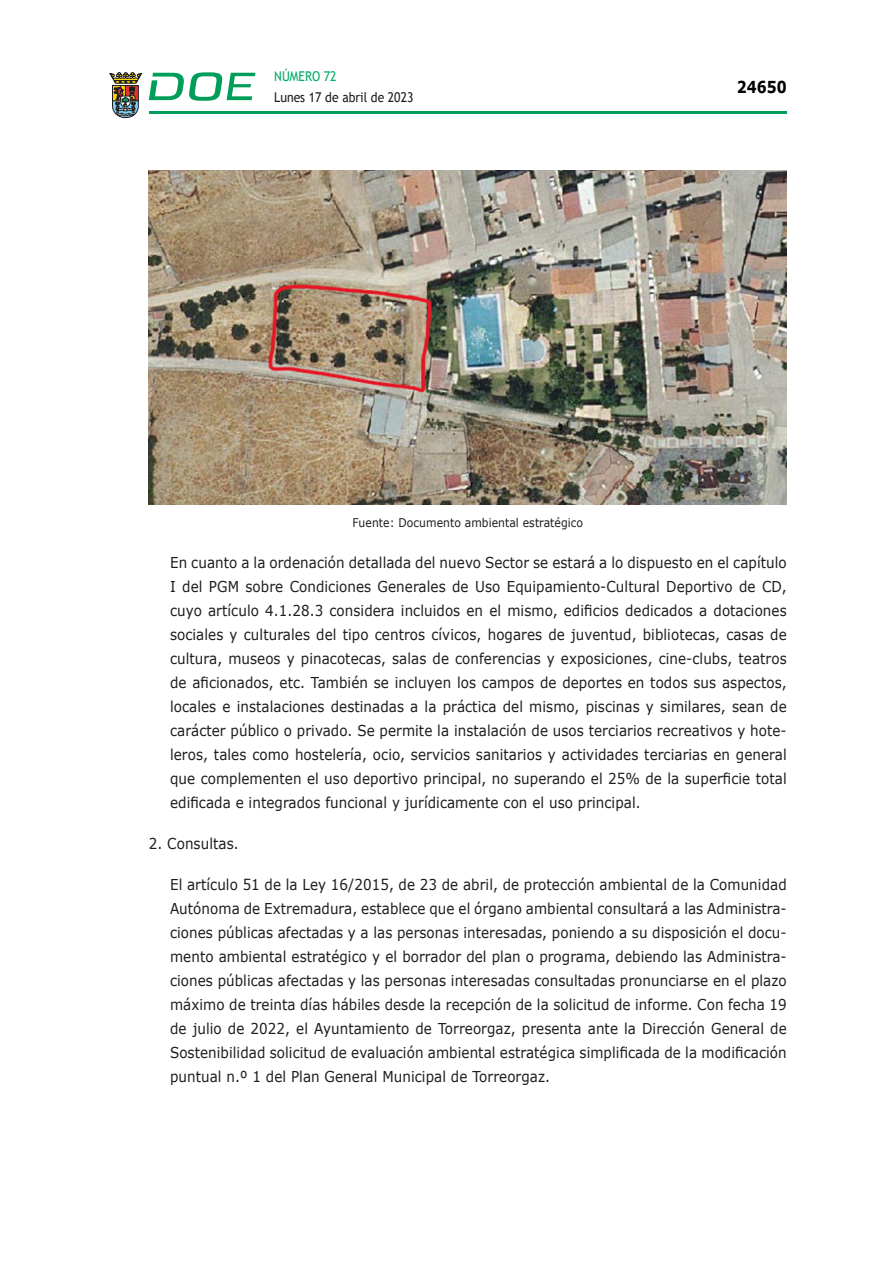
<style>
.page{position:relative;width:893px;height:1263px;background:#fff}
.page>*{position:absolute;margin:0;border:0;box-sizing:border-box;transform-origin:0 0}
.t1{font:700 16.5px "Verdana";color:#000;scale:.85 1}
.CUERPO_DE_TEXTO{font:15px/24px "Verdana";letter-spacing:.005em;color:#1d1d1b;text-align:justify;scale:.9 1}
.t2{font:13.5px "Trebuchet MS";color:#1d1d1b;scale:.9 1}
.t3{font:13.5px "Trebuchet MS";color:#00ab67;scale:.9 1}
.CUERPO_DE_TEXTO-2{font:12px "Verdana";letter-spacing:.005em;color:#1d1d1b;scale:.9 1}
</style>
<div class="page">
<hr style="left:149px;top:111px;width:638px;height:3px;background:#009e59">
<svg style="left:109px;top:72px;width:33px;height:46px"></svg>
<svg style="left:149px;top:72px;width:106px;height:29px"></svg>
<img style="left:149px;top:170px;width:638px;height:334px">
<p class="t3" style="left:274px;top:67px;width:71px">NÚMERO 72</p>
<p class="t2" style="left:274px;top:88px;width:156px">Lunes 17 de abril de 2023</p>
<p class="t1" style="left:737px;top:75px;width:60px">24650</p>
<p class="CUERPO_DE_TEXTO-2" style="left:352px;top:515px;width:258px">Fuente: Documento ambiental estratégico</p>
<p class="CUERPO_DE_TEXTO" style="left:170px;top:551px;width:687px">En cuanto a la ordenación detallada del nuevo Sector se estará a lo dispuesto en el capítulo I del PGM sobre Condiciones Generales de Uso Equipamiento-Cultural Deportivo de CD, cuyo artículo 4.1.28.3 considera incluidos en el mismo, edificios dedicados a dotaciones sociales y culturales del tipo centros cívicos, hogares de juventud, bibliotecas, casas de cultura, museos y pinacotecas, salas de conferencias y exposiciones, cine-clubs, teatros de aficionados, etc. También se incluyen los campos de deportes en todos sus aspectos, locales e instalaciones destinadas a la práctica del mismo, piscinas y similares, sean de carácter público o privado. Se permite la instalación de usos terciarios recreativos y hote&shy;leros, tales como hostelería, ocio, servicios sanitarios y actividades terciarias en general que complementen el uso deportivo principal, no superando el 25% de la superficie total edificada e integrados funcional y jurídicamente con el uso principal.</p>
<p class="CUERPO_DE_TEXTO" style="left:149px;top:832px;width:101px">2. Consultas.</p>
<p class="CUERPO_DE_TEXTO" style="left:170px;top:873px;width:687px">El artículo 51 de la Ley 16/2015, de 23 de abril, de protección ambiental de la Comunidad Autónoma de Extremadura, establece que el órgano ambiental consultará a las Administra&shy;ciones públicas afectadas y a las personas interesadas, poniendo a su disposición el docu&shy;mento ambiental estratégico y el borrador del plan o programa, debiendo las Administra&shy;ciones públicas afectadas y las personas interesadas consultadas pronunciarse en el plazo máximo de treinta días hábiles desde la recepción de la solicitud de informe. Con fecha 19 de julio de 2022, el Ayuntamiento de Torreorgaz, presenta ante la Dirección General de Sostenibilidad solicitud de evaluación ambiental estratégica simplificada de la modificación puntual n.º 1 del Plan General Municipal de Torreorgaz.</p>
</div>
